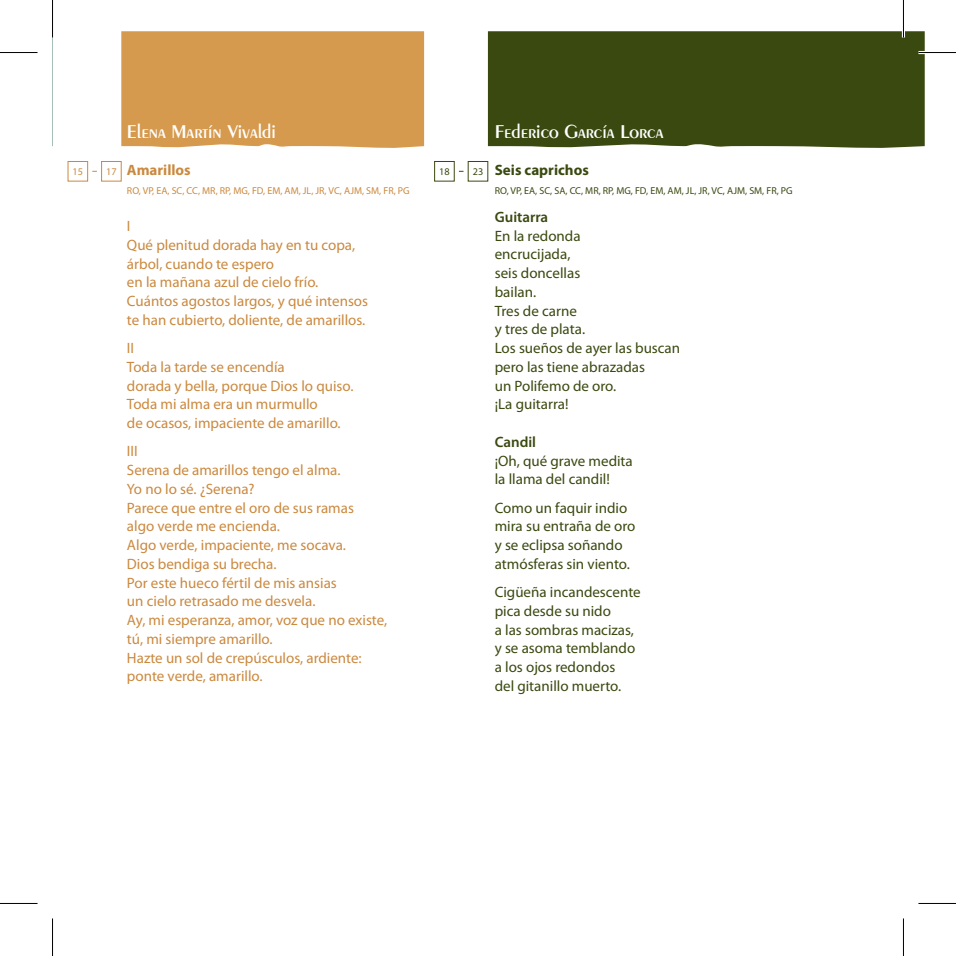
<style>
.page{position:relative;width:956px;height:956px;background:#fff}
.page>*{position:absolute;margin:0;border:0;box-sizing:border-box;transform-origin:0 0}
.t1{font:20px "Penguin Plain";color:#fff}
.t2{font:15px/18.8px "Myriad Pro";color:#cb893f}
.t3{font:15px/18.8px "Myriad Pro";color:#3a4910}
.t4{font:600 15px "Myriad Pro";color:#3a4910}
.t5{font:700 15px "Myriad Pro";color:#3a4910}
.t6{font:700 15px "Myriad Pro";color:#cb893f}
.t7{font:10.25px "Myriad Pro";color:#cb893f}
.t8{font:10.25px "Myriad Pro";color:#3a4910}
.t9{font:10px "Myriad Pro";color:#3a4910}
.t10{font:10px "Myriad Pro";color:#cb893f}
</style>
<div class="page">
<div style="left:488px;top:31px;width:436px;height:117px;background:#3a4910"></div>
<div style="left:121px;top:31px;width:303px;height:117px;background:#d69a4e"></div>
<div style="left:101px;top:161px;width:21px;height:20px;border:1px solid #cb893f"></div>
<div style="left:68px;top:161px;width:20px;height:20px;border:1px solid #cb893f"></div>
<div style="left:434px;top:161px;width:20px;height:20px;border:1px solid #3a4910"></div>
<hr style="left:918px;top:51px;width:37px;height:3px;background:#fff">
<hr style="left:901px;top:0;width:3px;height:37px;background:#fff">
<hr style="left:0;top:52px;width:38px;height:1px;background:#000">
<hr style="left:918px;top:52px;width:37px;height:1px;background:#000">
<hr style="left:0;top:902px;width:38px;height:1px;background:#000">
<hr style="left:918px;top:902px;width:37px;height:1px;background:#000">
<hr style="left:52px;top:0;width:1px;height:37px;background:#000">
<hr style="left:52px;top:918px;width:1px;height:37px;background:#000">
<hr style="left:902px;top:0;width:1px;height:37px;background:#000">
<hr style="left:902px;top:918px;width:1px;height:37px;background:#000">
<h1 class="t1" style="left:127px;top:119px;width:150px">Elena Martín Vivaldi</h1>
<p class="t6" style="left:127px;top:160px;width:65px">Amarillos</p>
<p class="t10" style="left:127px;top:184px;width:284px">RO, VP, EA, SC, CC, MR, RP, MG, FD, EM, AM, JL, JR, VC, AJM, SM, FR, PG</p>
<p class="t2" style="left:127px;top:216px;width:243px">I<br>Qué plenitud dorada hay en tu copa, árbol, cuando te espero<br>en la mañana azul de cielo frío.<br>Cuántos agostos largos, y qué intensos te han cubierto, doliente, de amarillos.</p>
<p class="t2" style="left:127px;top:338px;width:228px">II<br>Toda la tarde se encendía<br>dorada y bella, porque Dios lo quiso.<br>Toda mi alma era un murmullo<br>de ocasos, impaciente de amarillo.</p>
<p class="t2" style="left:127px;top:441px;width:262px">III<br>Serena de amarillos tengo el alma.<br>Yo no lo sé. ¿Serena?<br>Parece que entre el oro de sus ramas<br>algo verde me encienda.<br>Algo verde, impaciente, me socava.<br>Dios bendiga su brecha.<br>Por este hueco fértil de mis ansias<br>un cielo retrasado me desvela.<br>Ay, mi esperanza, amor, voz que no existe, tú, mi siempre amarillo.<br>Hazte un sol de crepúsculos, ardiente: ponte verde, amarillo.</p>
<p class="t7" style="left:73px;top:165px;width:12px">15</p>
<p class="t7" style="left:106px;top:165px;width:12px">17</p>
<p class="t8" style="left:439px;top:165px;width:12px">18</p>
<p class="t8" style="left:472px;top:165px;width:12px">23</p>
<h1 class="t1" style="left:494px;top:119px;width:170px">Federico García Lorca</h1>
<p class="t5" style="left:494px;top:160px;width:96px">Seis caprichos</p>
<p class="t9" style="left:494px;top:184px;width:299px">RO, VP, EA, SC, SA, CC, MR, RP, MG, FD, EM, AM, JL, JR, VC, AJM, SM, FR, PG</p>
<p class="t4" style="left:494px;top:207px;width:55px">Guitarra</p>
<p class="t3" style="left:494px;top:226px;width:187px">En la redonda<br>encrucijada,<br>seis doncellas<br>bailan.<br>Tres de carne<br>y tres de plata.<br>Los sueños de ayer las buscan pero las tiene abrazadas<br>un Polifemo de oro.<br>¡La guitarra!</p>
<p class="t4" style="left:494px;top:432px;width:43px">Candil</p>
<p class="t3" style="left:494px;top:451px;width:139px">¡Oh, qué grave medita la llama del candil!</p>
<p class="t3" style="left:494px;top:498px;width:142px">Como un faquir indio mira su entraña de oro y se eclipsa soñando atmósferas sin viento.</p>
<p class="t3" style="left:494px;top:582px;width:147px">Cigüeña incandescente pica desde su nido<br>a las sombras macizas, y se asoma temblando a los ojos redondos<br>del gitanillo muerto.</p>
</div>
